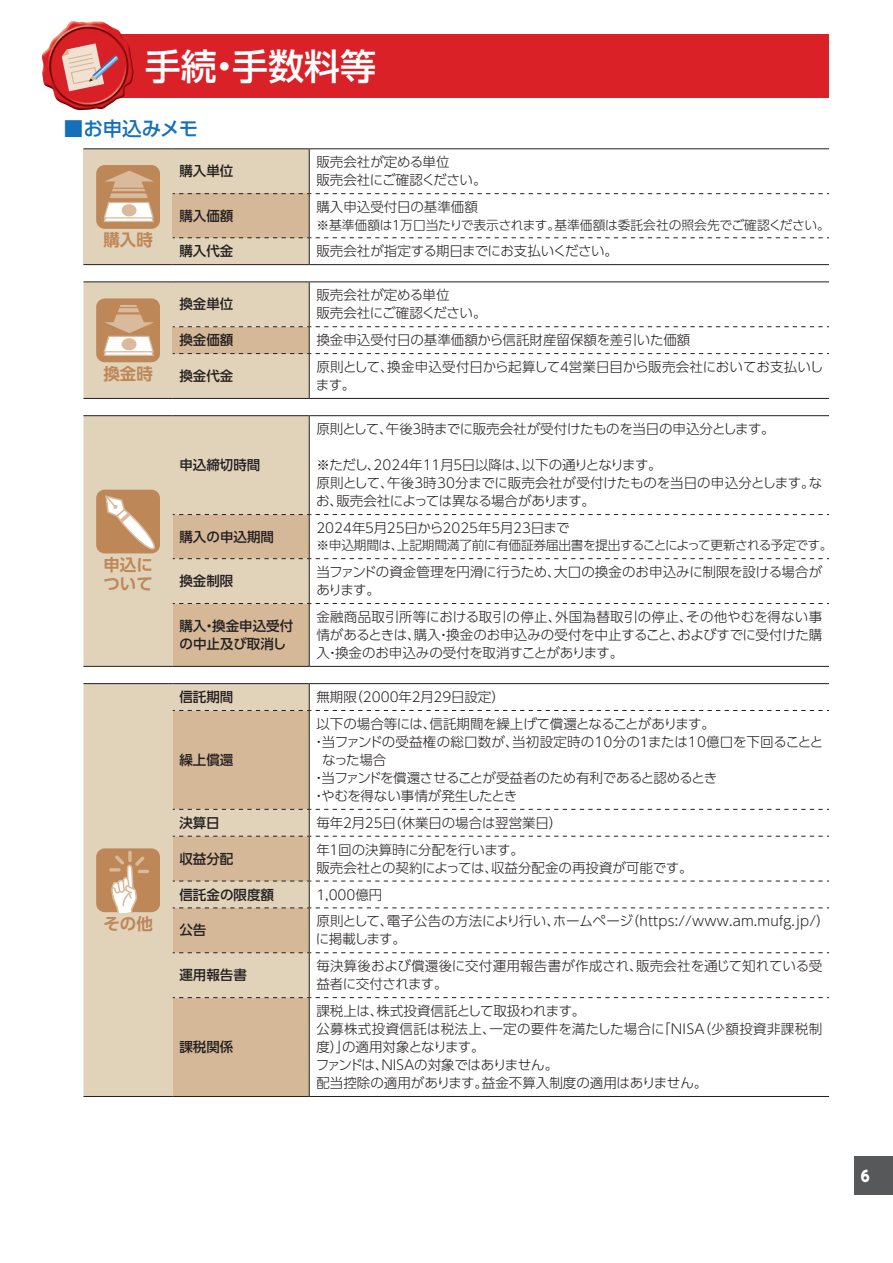
<style>
.page{position:relative;width:893px;height:1263px;background:#fff}
.page>*{position:absolute;margin:0;border:0;box-sizing:border-box;transform-origin:0 0}
.t1{font:500 36px "UD Shin Go Pro";color:#fff}
.t2{font:500 19.5px "UD Shin Go Pro";letter-spacing:-.005em;color:#1471b9}
.t3{font:700 16.5px/19.5px "UD Shin Go Pro De";color:#be8757}
.t4{font:800 15px "UD Shin Go Pro";color:#fff;scale:.9 1}
.t5{font:300 13.5px/18px "UD Shin Go Pro";letter-spacing:-.01em;color:#231f20}
.t6{font:300 13.5px/18px "UD Shin Go Pro";letter-spacing:.015em;color:#231f20}
.t7{font:500 13.5px/18px "UD Shin Go Pro";color:#231f20}
.t8{font:300 13.5px "UD Shin Go Pro";letter-spacing:-.03em;color:#231f20}
.t9{font:300 13.5px "UD Shin Go Pro";letter-spacing:-.04em;color:#231f20}
.t10{font:300 12.75px "UD Shin Go Pro";letter-spacing:-.02em;color:#231f20}
</style>
<div class="page">
<div style="left:855px;top:1157px;width:38px;height:38px;background:#57585a"></div>
<div style="left:83px;top:149px;width:90px;height:116px;background:#e1d2ba"></div>
<hr style="left:83px;top:148px;width:90px;height:1px;background:#231f20">
<hr style="left:83px;top:264px;width:90px;height:1px;background:#231f20">
<hr style="left:173px;top:148px;width:136px;height:1px;background:#231f20">
<hr style="left:309px;top:148px;width:520px;height:1px;background:#231f20">
<svg style="left:173px;top:149px;width:656px;height:116px"></svg>
<div style="left:96px;top:165px;width:64px;height:64px;background:#be8757;border-radius:9px"></div>
<svg style="left:103px;top:171px;width:51px;height:51px"></svg>
<hr style="left:83px;top:281px;width:90px;height:1px;background:#231f20">
<hr style="left:83px;top:398px;width:90px;height:1px;background:#231f20">
<hr style="left:173px;top:281px;width:136px;height:1px;background:#231f20">
<hr style="left:309px;top:281px;width:520px;height:1px;background:#231f20">
<hr style="left:173px;top:398px;width:136px;height:1px;background:#231f20">
<hr style="left:309px;top:398px;width:520px;height:1px;background:#231f20">
<svg style="left:83px;top:282px;width:746px;height:116px"></svg>
<div style="left:83px;top:416px;width:226px;height:250px;background:#e1d2ba"></div>
<hr style="left:83px;top:666px;width:90px;height:1px;background:#231f20">
<hr style="left:309px;top:416px;width:1px;height:98px;background:#231f20">
<hr style="left:173px;top:666px;width:136px;height:1px;background:#231f20">
<hr style="left:309px;top:666px;width:520px;height:1px;background:#231f20">
<svg style="left:173px;top:514px;width:656px;height:152px"></svg>
<hr style="left:83px;top:415px;width:90px;height:1px;background:#231f20">
<hr style="left:173px;top:415px;width:136px;height:1px;background:#231f20">
<hr style="left:309px;top:415px;width:520px;height:1px;background:#231f20">
<div style="left:96px;top:490px;width:64px;height:63px;background:#be8757;border-radius:9px"></div>
<svg style="left:104px;top:494px;width:56px;height:63px"></svg>
<div style="left:83px;top:684px;width:90px;height:412px;background:#e1d2ba"></div>
<svg style="left:173px;top:711px;width:136px;height:385px;background:#d4ba9c"></svg>
<hr style="left:83px;top:683px;width:90px;height:1px;background:#231f20">
<hr style="left:173px;top:683px;width:136px;height:1px;background:#231f20">
<hr style="left:309px;top:683px;width:520px;height:1px;background:#231f20">
<hr style="left:309px;top:711px;width:1px;height:98px;background:#231f20">
<hr style="left:309px;top:836px;width:1px;height:45px;background:#231f20">
<hr style="left:309px;top:908px;width:1px;height:44px;background:#231f20">
<hr style="left:309px;top:953px;width:1px;height:44px;background:#231f20">
<hr style="left:309px;top:998px;width:1px;height:98px;background:#231f20">
<hr style="left:173px;top:1096px;width:136px;height:1px;background:#231f20">
<hr style="left:309px;top:1096px;width:520px;height:1px;background:#231f20">
<hr style="left:83px;top:1096px;width:90px;height:1px;background:#231f20">
<svg style="left:173px;top:684px;width:656px;height:27px"></svg>
<svg style="left:173px;top:809px;width:656px;height:28px"></svg>
<svg style="left:173px;top:881px;width:656px;height:27px"></svg>
<svg style="left:173px;top:952px;width:656px;height:1px"></svg>
<svg style="left:173px;top:997px;width:656px;height:1px"></svg>
<div style="left:96px;top:848px;width:64px;height:64px;background:#be8757;border-radius:9px"></div>
<svg style="left:128px;top:851px;width:4px;height:11px"></svg>
<svg style="left:109px;top:855px;width:40px;height:57px"></svg>
<div style="left:83px;top:34px;width:740px;height:64px;background:#da2128"></div>
<hr style="left:825px;top:34px;width:4px;height:64px;background:#da2128">
<img style="left:42px;top:21px;width:92px;height:90px">
<svg style="left:62px;top:43px;width:57px;height:48px"></svg>
<h1 class="t1" style="left:145px;top:37px;width:233px">手続・手数料等</h1>
<h2 class="t2" style="left:64px;top:112px;width:136px">■お申込みメモ</h2>
<p class="t3" style="left:103px;top:230px;width:51px">購入時</p>
<p class="t3" style="left:103px;top:363px;width:51px">換金時</p>
<p class="t3" style="left:103px;top:554px;width:51px">申込について</p>
<p class="t3" style="left:103px;top:913px;width:51px">その他</p>
<p class="t7" style="left:179px;top:162px;width:55px">購入単位</p>
<p class="t5" style="left:316px;top:153px;width:172px">販売会社が定める単位<br>販売会社にご確認ください。</p>
<p class="t7" style="left:179px;top:206px;width:55px">購入価額</p>
<p class="t5" style="left:316px;top:198px;width:163px">購入申込受付日の基準価額</p>
<p class="t10" style="left:316px;top:214px;width:515px">※基準価額は１万口当たりで表示されます。基準価額は委託会社の照会先でご確認ください。</p>
<p class="t7" style="left:179px;top:242px;width:55px">購入代金</p>
<p class="t5" style="left:316px;top:242px;width:303px">販売会社が指定する期日までにお支払いください。</p>
<p class="t7" style="left:179px;top:295px;width:55px">換金単位</p>
<p class="t5" style="left:316px;top:286px;width:172px">販売会社が定める単位<br>販売会社にご確認ください。</p>
<p class="t7" style="left:179px;top:331px;width:55px">換金価額</p>
<p class="t5" style="left:316px;top:331px;width:375px">換金申込受付日の基準価額から信託財産留保額を差引いた価額</p>
<p class="t7" style="left:179px;top:367px;width:55px">換金代金</p>
<p class="t5" style="left:316px;top:357px;width:509px">原則として、換金申込受付日から起算して４営業日目から販売会社においてお支払いします。</p>
<p class="t7" style="left:179px;top:456px;width:82px">申込締切時間</p>
<p class="t7" style="left:179px;top:527px;width:96px">購入の申込期間</p>
<p class="t8" style="left:316px;top:418px;width:460px">原則として、午後３時までに販売会社が受付けたものを当日の申込分とします。</p>
<p class="t5" style="left:316px;top:456px;width:508px">※ただし、2024年11月５日以降は、以下の通りとなります。<br>原則として、午後３時30分までに販売会社が受付けたものを当日の申込分とします。なお、販売会社によっては異なる場合があります。</p>
<p class="t5" style="left:316px;top:518px;width:255px">2024年５月25日から2025年５月23日まで</p>
<p class="t10" style="left:316px;top:535px;width:518px">※申込期間は、上記期間満了前に有価証券届出書を提出することによって更新される予定です。</p>
<p class="t7" style="left:179px;top:572px;width:55px">換金制限</p>
<p class="t5" style="left:316px;top:563px;width:507px">当ファンドの資金管理を円滑に行うため、大口の換金のお申込みに制限を設ける場合があります。</p>
<p class="t7" style="left:179px;top:616px;width:115px">購入・換金申込受付の中止及び取消し</p>
<p class="t5" style="left:316px;top:607px;width:507px;text-align:justify">金融商品取引所等における取引の停止、外国為替取引の停止、その他やむを得ない事情があるときは、購入・換金のお申込みの受付を中止すること、およびすでに受付けた購入・換金のお申込みの受付を取消すことがあります。</p>
<p class="t7" style="left:179px;top:688px;width:55px">信託期間</p>
<p class="t5" style="left:316px;top:687px;width:190px">無期限（2000年２月29日設定）</p>
<p class="t7" style="left:179px;top:750px;width:55px">繰上償還</p>
<p class="t5" style="left:316px;top:714px;width:400px">以下の場合等には、信託期間を繰上げて償還となることがあります。</p>
<p class="t6" style="left:312px;top:732px;width:513px">・当ファンドの受益権の総口数が、当初設定時の10分の１または10億口を下回ることと</p>
<p class="t5" style="left:322px;top:750px;width:66px">なった場合</p>
<p class="t9" style="left:312px;top:767px;width:406px">・当ファンドを償還させることが受益者のため有利であると認めるとき</p>
<p class="t5" style="left:312px;top:786px;width:206px">・やむを得ない事情が発生したとき</p>
<p class="t7" style="left:179px;top:813px;width:42px">決算日</p>
<p class="t5" style="left:316px;top:813px;width:247px">毎年２月25日（休業日の場合は翌営業日）</p>
<p class="t7" style="left:179px;top:849px;width:55px">収益分配</p>
<p class="t5" style="left:316px;top:840px;width:378px">年１回の決算時に分配を行います。<br>販売会社との契約によっては、収益分配金の再投資が可能です。</p>
<p class="t7" style="left:179px;top:885px;width:96px">信託金の限度額</p>
<p class="t5" style="left:316px;top:885px;width:68px">1,000億円</p>
<p class="t7" style="left:179px;top:921px;width:28px">公告</p>
<p class="t6" style="left:316px;top:912px;width:515px">原則として、電子公告の方法により行い、ホームページ（https://www.am.mufg.jp/）に掲載します。</p>
<p class="t7" style="left:179px;top:966px;width:69px">運用報告書</p>
<p class="t5" style="left:316px;top:957px;width:507px">毎決算後および償還後に交付運用報告書が作成され、販売会社を通じて知れている受益者に交付されます。</p>
<p class="t7" style="left:179px;top:1038px;width:55px">課税関係</p>
<p class="t5" style="left:316px;top:1001px;width:508px">課税上は、株式投資信託として取扱われます。<br>公募株式投資信託は税法上、一定の要件を満たした場合に「ＮＩＳＡ（少額投資非課税制度）」の適用対象となります。<br>ファンドは、ＮＩＳＡの対象ではありません。<br>配当控除の適用があります。益金不算入制度の適用はありません。</p>
<p class="t4" style="left:861px;top:1163px;width:11px">6</p>
</div>
